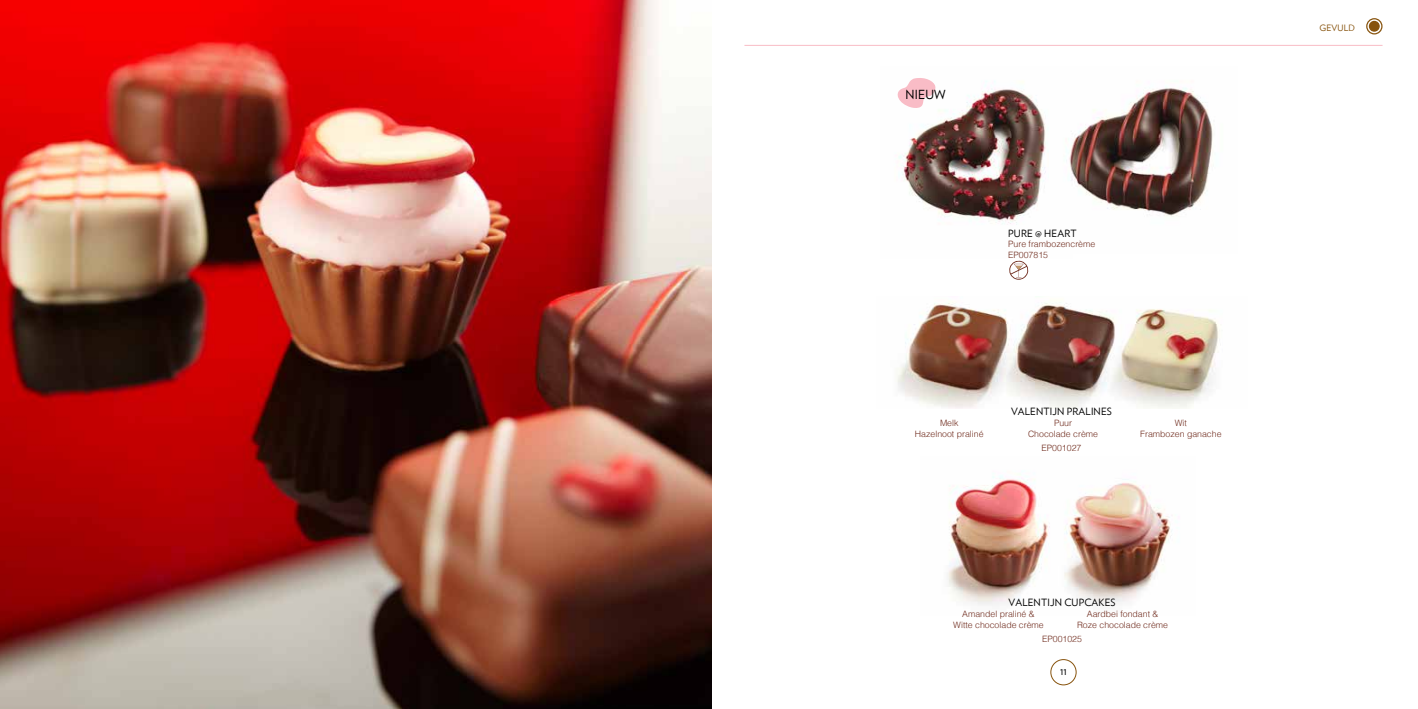
<style>
.page{position:relative;width:1418px;height:709px;background:#fff}
.page>*{position:absolute;margin:0;border:0;box-sizing:border-box;transform-origin:0 0}
.t1{font:12.5px "Verlag";letter-spacing:.01em;color:#000}
.t2{font:10px "Verlag";letter-spacing:.015em;color:#000}
.t3{font:300 8.75px/10.5px "Helvetica";color:#6f2b1d;text-align:center}
.t4{font:8.75px "Verlag";letter-spacing:.015em;color:#87530d}
</style>
<div class="page">
<hr style="left:744px;top:45px;width:638px;height:1px;background:#f9bcc6">
<div style="left:1050px;top:659px;width:26px;height:26px;border:1px solid #87530d;border-radius:50%"></div>
<img style="left:0;top:0;width:711px;height:709px">
<img style="left:897px;top:302px;width:323px;height:107px">
<img style="left:898px;top:81px;width:148px;height:144px">
<img style="left:1066px;top:88px;width:147px;height:129px">
<svg style="left:897px;top:78px;width:38px;height:30px"></svg>
<img style="left:947px;top:475px;width:225px;height:131px">
<div style="left:1366px;top:18px;width:16px;height:16px;border:1px solid #87530d;border-radius:50%"></div>
<div style="left:1369px;top:21px;width:9px;height:10px;background:#87530d;border-radius:50%"></div>
<div style="left:1368px;top:21px;width:11px;height:11px;border:1px solid #87530d;border-radius:50%"></div>
<svg style="left:1009px;top:260px;width:19px;height:20px"></svg>
<h1 class="t1" style="left:905px;top:85px;width:42px">NIEUW</h1>
<p class="t2" style="left:1008px;top:226px;width:70px">PURE @ HEART</p>
<p class="t3" style="left:1008px;top:239px;width:89px;text-align:left">Pure frambozencrème<br>EP007815</p>
<p class="t2" style="left:1011px;top:404px;width:102px">VALENTIJN PRALINES</p>
<p class="t3" style="left:1041px;top:442px;width:41px">EP001027</p>
<p class="t3" style="left:915px;top:417px;width:70px">Melk<br>Hazelnoot praliné</p>
<p class="t3" style="left:1028px;top:417px;width:72px">Puur<br>Chocolade crème</p>
<p class="t3" style="left:1140px;top:417px;width:83px">Wit<br>Frambozen ganache</p>
<p class="t2" style="left:1008px;top:594px;width:109px">VALENTIJN CUPCAKES</p>
<p class="t3" style="left:1042px;top:633px;width:41px">EP001025</p>
<p class="t3" style="left:953px;top:608px;width:92px">Amandel praliné &amp;<br>Witte chocolade crème</p>
<p class="t3" style="left:1077px;top:608px;width:92px">Aardbei fondant &amp;<br>Roze chocolade crème</p>
<p class="t2" style="left:1060px;top:664px;width:8px">11</p>
<p class="t4" style="left:1319px;top:21px;width:37px">GEVULD</p>
</div>
